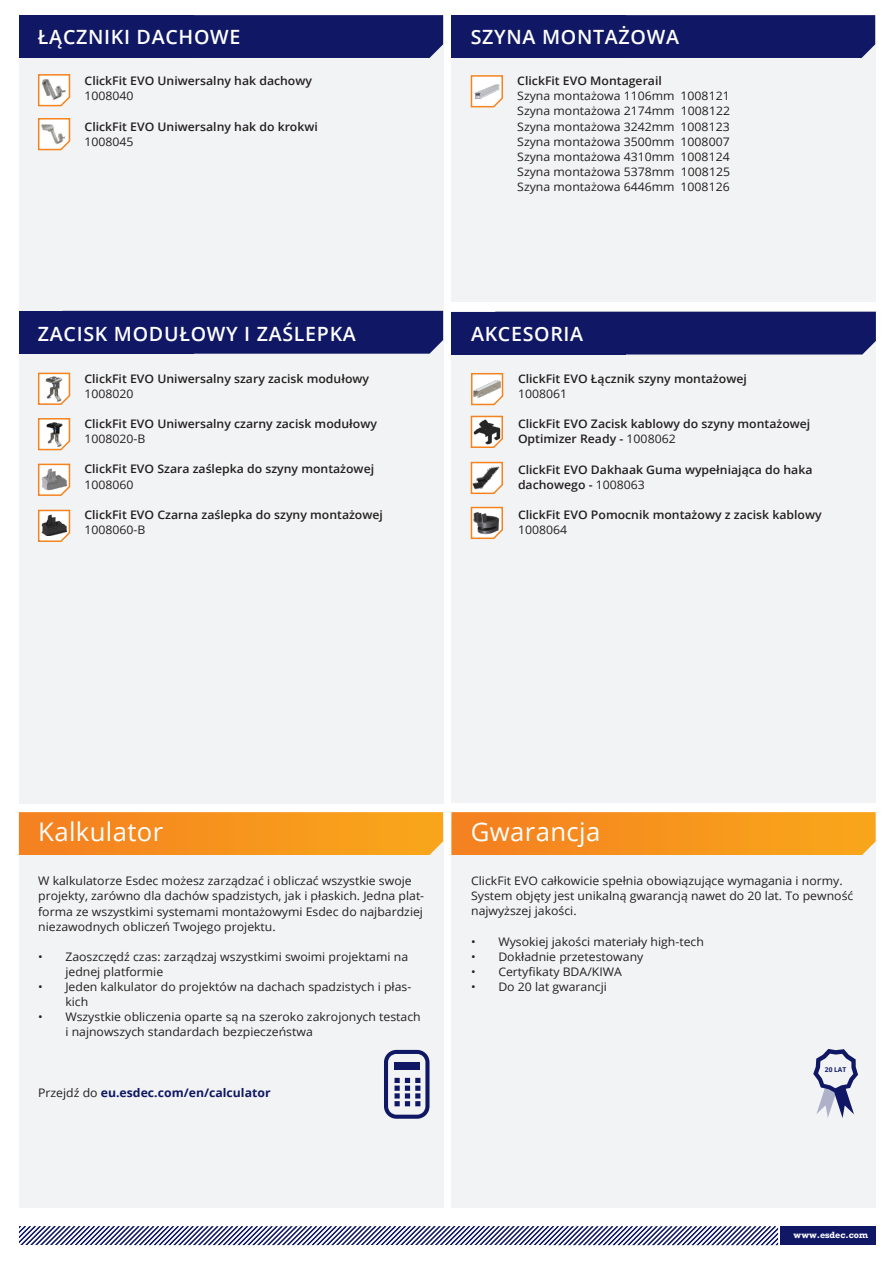
<style>
.page{position:relative;width:893px;height:1263px;background:#fff}
.page>*{position:absolute;margin:0;border:0;box-sizing:border-box;transform-origin:0 0}
.t1{font:25.65px "Open Sans";letter-spacing:.015em;color:#fff}
.t2{font:600 19.65px "Open Sans";letter-spacing:.035em;color:#fff}
.t3{font:11.85px/15.1px "Open Sans";color:#231f20;scale:1.04 1}
.t4{font:600 11.85px/15.1px "Open Sans";color:#231f20;scale:1.04 1}
.t5{font:700 11.85px "Open Sans";color:#101865;scale:1.04 1}
.t6{font:700 8.4px "Rockwell";color:#fff}
.t7{font:700 6.6px "Open Sans";color:#101865}
.s1{font-weight:400}
.s2{font-weight:600}
.s3{font-weight:400;color:#231f20}
</style>
<div class="page">
<div style="left:19px;top:821px;width:424px;height:387px;background:#f2f3f4"></div>
<svg style="left:19px;top:812px;width:424px;height:43px;background:#f6931f"></svg>
<div style="left:19px;top:302px;width:424px;height:501px;background:#f2f3f4"></div>
<div style="left:19px;top:311px;width:174px;height:43px;background:#101865"></div>
<div style="left:193px;top:311px;width:250px;height:43px;background:#101865"></div>
<svg style="left:37px;top:372px;width:34px;height:33px"></svg>
<svg style="left:37px;top:418px;width:34px;height:33px"></svg>
<div style="left:19px;top:15px;width:424px;height:286px;background:#f2f3f4"></div>
<div style="left:19px;top:15px;width:174px;height:43px;background:#101865"></div>
<div style="left:193px;top:15px;width:250px;height:43px;background:#101865"></div>
<svg style="left:37px;top:74px;width:34px;height:33px"></svg>
<div style="left:452px;top:18px;width:424px;height:283px;background:#f2f3f4"></div>
<div style="left:452px;top:15px;width:174px;height:43px;background:#101865"></div>
<div style="left:626px;top:15px;width:249px;height:43px;background:#101865"></div>
<svg style="left:470px;top:75px;width:33px;height:33px"></svg>
<svg style="left:37px;top:463px;width:34px;height:33px"></svg>
<svg style="left:384px;top:1050px;width:45px;height:69px"></svg>
<div style="left:394px;top:1062px;width:26px;height:8px;background:#101865"></div>
<div style="left:780px;top:1226px;width:96px;height:19px;background:#101865"></div>
<svg style="left:19px;top:1191px;width:759px;height:55px"></svg>
<svg style="left:37px;top:509px;width:34px;height:33px"></svg>
<div style="left:452px;top:311px;width:424px;height:492px;background:#f2f3f4"></div>
<div style="left:452px;top:312px;width:174px;height:42px;background:#101865"></div>
<div style="left:626px;top:312px;width:250px;height:42px;background:#101865"></div>
<svg style="left:470px;top:461px;width:33px;height:34px"></svg>
<svg style="left:470px;top:415px;width:33px;height:33px"></svg>
<svg style="left:470px;top:506px;width:33px;height:34px"></svg>
<svg style="left:471px;top:373px;width:33px;height:33px"></svg>
<div style="left:452px;top:821px;width:424px;height:386px;background:#f2f3f4"></div>
<svg style="left:813px;top:1049px;width:45px;height:69px"></svg>
<svg style="left:451px;top:812px;width:425px;height:43px;background:#f6941f"></svg>
<svg style="left:37px;top:118px;width:34px;height:33px"></svg>
<p class="t2" style="left:38px;top:23px;width:204px">ŁĄCZNIKI DACHOWE</p>
<p class="t4" style="left:85px;top:73px;width:220px">ClickFit EVO Uniwersalny hak dachowy<br><span class="s1">1008040</span></p>
<p class="t4" style="left:85px;top:118px;width:226px">ClickFit EVO Uniwersalny hak do krokwi<br><span class="s1">1008045</span></p>
<p class="t2" style="left:38px;top:320px;width:319px">ZACISK MODUŁOWY I ZAŚLEPKA</p>
<p class="t4" style="left:84px;top:371px;width:275px">ClickFit EVO Uniwersalny szary zacisk modułowy<br><span class="s1">1008020</span></p>
<p class="t4" style="left:84px;top:416px;width:283px">ClickFit EVO Uniwersalny czarny zacisk modułowy<br><span class="s1">1008020-B</span></p>
<p class="t4" style="left:84px;top:461px;width:280px">ClickFit EVO Szara zaślepka do szyny montażowej<br><span class="s1">1008060</span></p>
<p class="t4" style="left:84px;top:507px;width:289px">ClickFit EVO Czarna zaślepka do szyny montażowej<br><span class="s1">1008060-B</span></p>
<p class="t2" style="left:471px;top:23px;width:210px">SZYNA MONTAŻOWA</p>
<p class="t3" style="left:517px;top:73px;width:206px"><span class="s2">ClickFit EVO Montagerail<br></span>Szyna montażowa 1106mm 1008121<br>Szyna montażowa 2174mm 1008122<br>Szyna montażowa 3242mm 1008123<br>Szyna montażowa 3500mm 1008007<br>Szyna montażowa 4310mm 1008124<br>Szyna montażowa 5378mm 1008125<br>Szyna montażowa 6446mm 1008126</p>
<p class="t2" style="left:471px;top:320px;width:114px">AKCESORIA</p>
<p class="t4" style="left:518px;top:371px;width:222px">ClickFit EVO Łącznik szyny montażowej<br><span class="s1">1008061</span></p>
<p class="t4" style="left:518px;top:416px;width:283px">ClickFit EVO Zacisk kablowy do szyny montażowej<br>Optimizer Ready - <span class="s1">1008062</span></p>
<p class="t4" style="left:518px;top:461px;width:285px">ClickFit EVO Dakhaak Guma wypełniająca do haka dachowego - <span class="s1">1008063</span></p>
<p class="t4" style="left:518px;top:507px;width:294px">ClickFit EVO Pomocnik montażowy z zacisk kablowy<br><span class="s1">1008064</span></p>
<p class="t1" style="left:38px;top:814px;width:127px">Kalkulator</p>
<p class="t3" style="left:38px;top:873px;width:373px">W kalkulatorze Esdec możesz zarządzać i obliczać wszystkie swoje projekty, zarówno dla dachów spadzistych, jak i płaskich. Jedna plat&shy;forma ze wszystkimi systemami montażowymi Esdec do najbardziej niezawodnych obliczeń Twojego projektu.</p>
<p class="t3" style="left:65px;top:949px;width:331px;text-indent:-27px">• Zaoszczędź czas: zarządzaj wszystkimi swoimi projektami na jednej platformie</p>
<p class="t3" style="left:65px;top:979px;width:334px;text-indent:-27px">• Jeden kalkulator do projektów na dachach spadzistych i płas&shy;kich</p>
<p class="t3" style="left:65px;top:1009px;width:343px;text-indent:-27px">• Wszystkie obliczenia oparte są na szeroko zakrojonych testach i najnowszych standardach bezpieczeństwa</p>
<p class="t5" style="left:38px;top:1084px;width:225px"><span class="s3">Przejdź do</span> eu.esdec.com/en/calculator</p>
<p class="t1" style="left:471px;top:814px;width:131px">Gwarancja</p>
<p class="t3" style="left:471px;top:873px;width:369px">ClickFit EVO całkowicie spełnia obowiązujące wymagania i normy.<br>System objęty jest unikalną gwarancją nawet do 20 lat. To pewność najwyższej jakości.</p>
<p class="t3" style="left:471px;top:933px;width:225px">• Wysokiej jakości materiały high-tech</p>
<p class="t3" style="left:471px;top:948px;width:167px">• Dokładnie przetestowany</p>
<p class="t3" style="left:471px;top:964px;width:146px">• Certyfikaty BDA/KIWA</p>
<p class="t3" style="left:471px;top:979px;width:132px">• Do 20 lat gwarancji</p>
<p class="t7" style="left:825px;top:1065px;width:23px">20 LAT</p>
<p class="t6" style="left:794px;top:1229px;width:76px">www.esdec.com</p>
</div>
